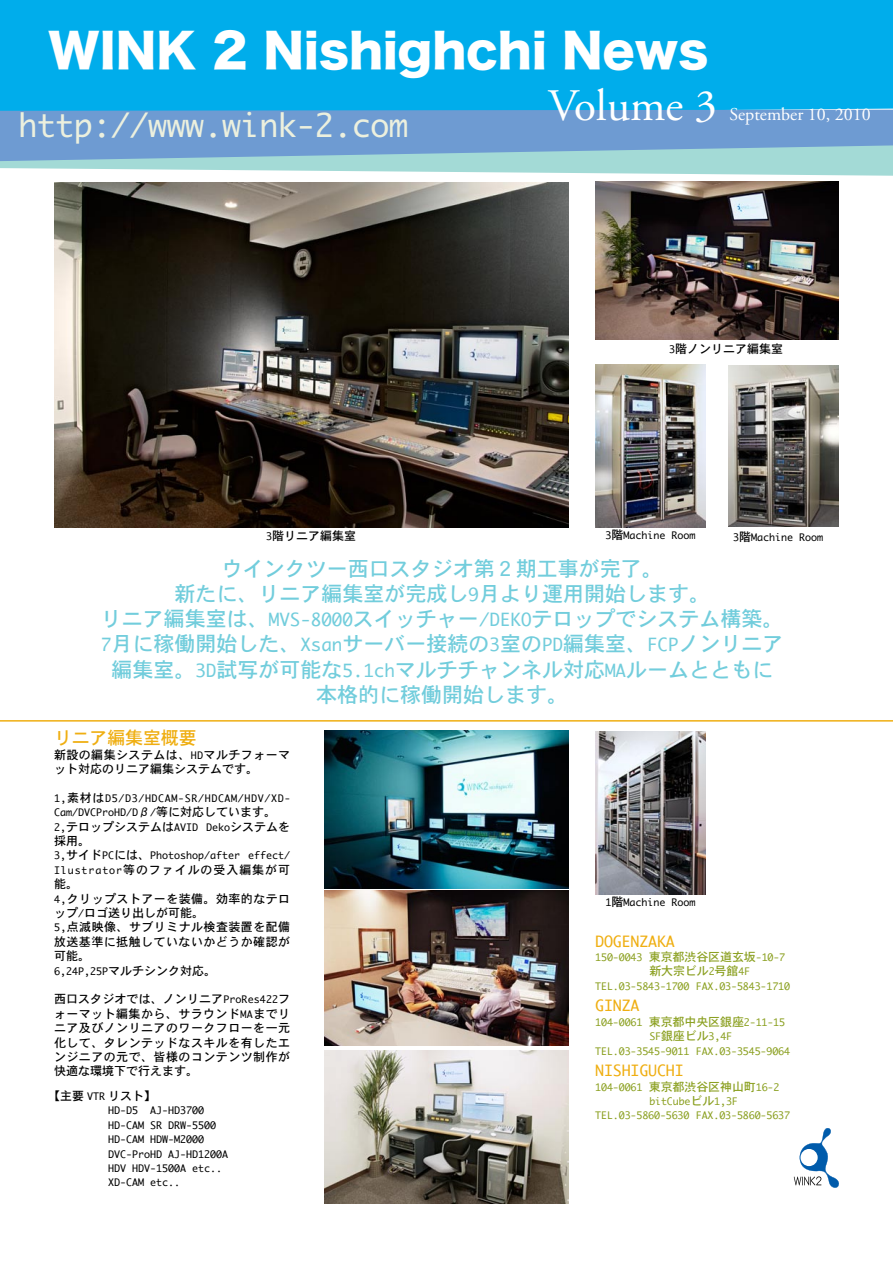
<style>
.page{position:relative;width:893px;height:1263px;background:#fff}
.page>*{position:absolute;margin:0;border:0;box-sizing:border-box;transform-origin:0 0}
.t1{font:46.5px "Hira Kaku Std N W8";color:#fff}
.t2{font:45px "Adobe Garamond Pro";color:#fff}
.t3{font:37.8px "Osaka Mono";letter-spacing:-.01em;color:#ecf0de}
.t4{font:21px/25.2px "Osaka Mono";color:#72cddc;text-align:center}
.t5{font:18px "Osaka Mono";letter-spacing:-.01em;color:#efae11}
.t6{font:18px "Adobe Garamond Pro";color:#fff}
.t7{font:12px/14.4px "Osaka Mono";letter-spacing:.035em;color:#000}
.t8{font:12px/14.4px "Osaka Mono";color:#000;text-align:justify}
.t9{font:12px/14.4px "Osaka Mono";letter-spacing:-.01em;color:#8ba021;text-align:center}
</style>
<div class="page">
<div style="left:0;top:0;width:893px;height:110px;background:#00adeb"></div>
<svg style="left:0;top:162px;width:893px;height:14px"></svg>
<svg style="left:0;top:110px;width:893px;height:52px;background:#76a5d2"></svg>
<hr style="left:0;top:720px;width:893px;height:2px;background:#efae11">
<img style="left:54px;top:182px;width:514px;height:345px">
<img style="left:595px;top:182px;width:244px;height:158px">
<img style="left:595px;top:364px;width:111px;height:163px">
<img style="left:595px;top:731px;width:111px;height:163px">
<img style="left:325px;top:1050px;width:243px;height:153px">
<img style="left:325px;top:890px;width:243px;height:156px">
<img style="left:325px;top:730px;width:243px;height:158px">
<img style="left:728px;top:366px;width:111px;height:161px">
<svg style="left:794px;top:1128px;width:45px;height:60px"></svg>
<h1 class="t1" style="left:48px;top:25px;width:662px">WINK 2 Nishighchi News</h1>
<h3 class="t3" style="left:19px;top:105px;width:391px">http://www.wink-2.com</h3>
<h2 class="t2" style="left:548px;top:79px;width:170px">Volume 3</h2>
<h3 class="t6" style="left:730px;top:103px;width:143px">September 10, 2010</h3>
<p class="t8" style="left:669px;top:342px;width:115px">3階ノンリニア編集室</p>
<p class="t8" style="left:266px;top:528px;width:91px">3階リニア編集室</p>
<p class="t8" style="left:606px;top:528px;width:91px">3階Machine Room</p>
<p class="t8" style="left:733px;top:529px;width:91px">3階Machine Room</p>
<h3 class="t4" style="left:101px;top:556px;width:684px">ウインクツー西口スタジオ第２期工事が完了。<br>新たに、リニア編集室が完成し9月より運用開始します。<br>リニア編集室は、MVS-8000スイッチャー/DEKOテロップでシステム構築。7月に稼働開始した、Xsanサーバー接続の3室のPD編集室、FCPノンリニア編集室。3D試写が可能な5.1chマルチチャンネル対応MAルームとともに本格的に稼働開始します。</h3>
<h3 class="t5" style="left:54px;top:729px;width:144px">リニア編集室概要</h3>
<p class="t7" style="left:54px;top:747px;width:238px">新設の編集システムは、HDマルチフォーマット対応のリニア編集システムです。</p>
<p class="t7" style="left:54px;top:790px;width:238px">1,素材はD5/D3/HDCAM-SR/HDCAM/HDV/XD-<br>Cam/DVCProHD/Dβ/等に対応しています。<br>2,テロップシステムはAVID Dekoシステムを採用。<br>3,サイドPCには、Photoshop/after effect/<br>Ilustrator等のファイルの受入編集が可能。<br>4,クリップストアーを装備。効率的なテロップ/ロゴ送り出しが可能。<br>5,点滅映像、サブリミナル検査装置を配備放送基準に抵触していないかどうか確認が可能。<br>6,24P,25Pマルチシンク対応。</p>
<p class="t8" style="left:54px;top:992px;width:238px">西口スタジオでは、ノンリニアProRes422フォーマット編集から、サラウンドMAまでリニア及びノンリニアのワークフローを一元化して、タレンテッドなスキルを有したエンジニアの元で、皆様のコンテンツ制作が快適な環境下で行えます。</p>
<p class="t8" style="left:108px;top:1089px;width:121px;text-align:left;text-indent:-60px">【主要 VTR リスト】<br>HD-D5　AJ-HD3700<br>HD-CAM SR DRW-5500<br>HD-CAM HDW-M2000<br>DVC-ProHD AJ-HD1200A<br>HDV HDV-1500A etc..<br>XD-CAM etc..</p>
<p class="t8" style="left:606px;top:895px;width:91px">1階Machine Room</p>
<h3 class="t5" style="left:595px;top:931px;width:81px">DOGENZAKA</h3>
<p class="t9" style="left:595px;top:950px;width:191px">150-0043 東京都渋谷区道玄坂-10-7</p>
<p class="t9" style="left:649px;top:964px;width:102px">新大宗ビル2号館4F</p>
<p class="t9" style="left:595px;top:978px;width:196px">TEL.03-5843-1700 FAX.03-5843-1710</p>
<h3 class="t5" style="left:595px;top:996px;width:46px">GINZA</h3>
<p class="t9" style="left:595px;top:1014px;width:196px">104-0061 東京都中央区銀座2-11-15<br>SF銀座ビル3,4F<br>TEL.03-3545-9011 FAX.03-3545-9064</p>
<h3 class="t5" style="left:595px;top:1061px;width:90px">NISHIGUCHI</h3>
<p class="t9" style="left:595px;top:1079px;width:186px">104-0061 東京都渋谷区神山町16-2</p>
<p class="t9" style="left:649px;top:1094px;width:90px">bitCubeビル1,3F</p>
<p class="t9" style="left:595px;top:1108px;width:196px">TEL.03-5860-5630 FAX.03-5860-5637</p>
</div>
